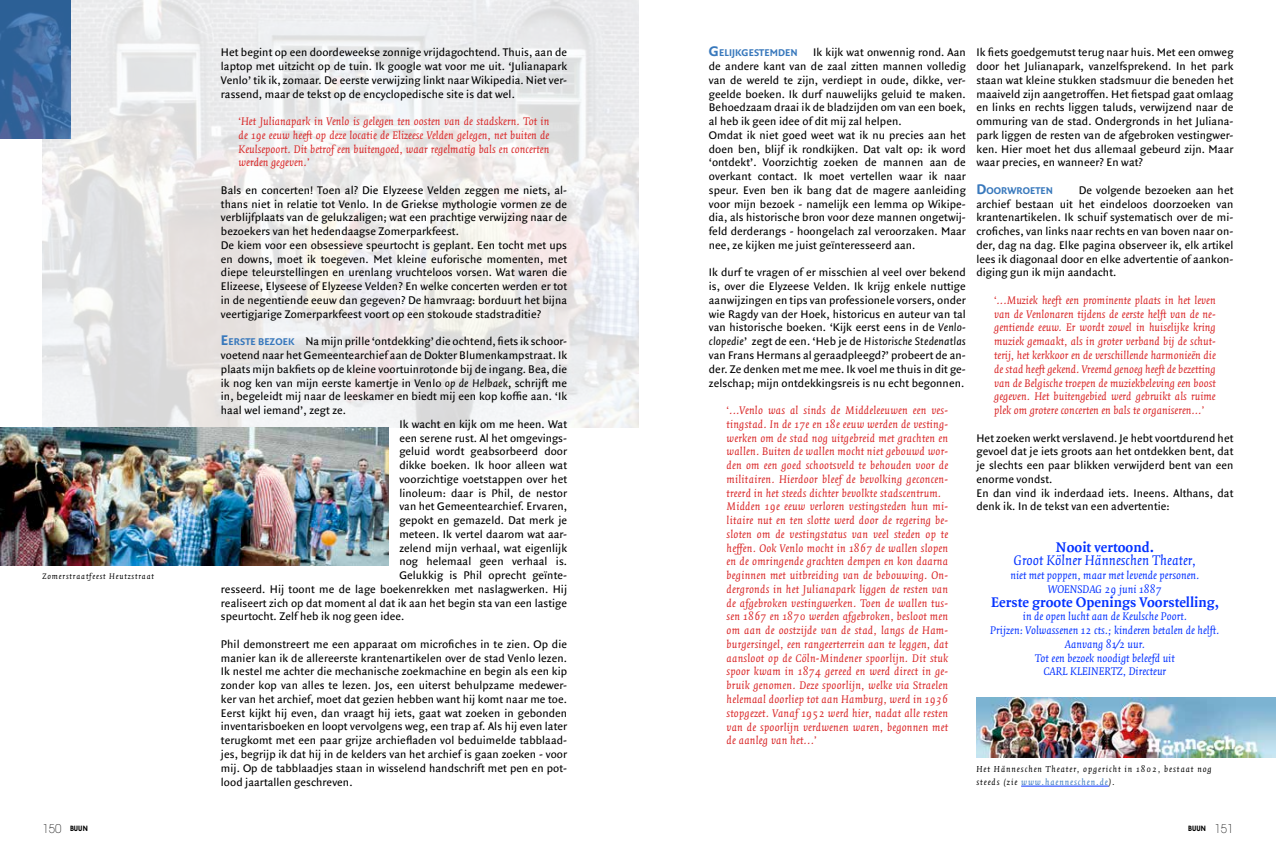
<style>
.page{position:relative;width:1276px;height:858px;background:#fff}
.page>*{position:absolute;margin:0;border:0;box-sizing:border-box;transform-origin:0 0}
.t1{font:700 15px "Quadraat";letter-spacing:.005em;color:#0432ff}
.t2{font:italic 15px "Quadraat";letter-spacing:.005em;color:#0432ff}
.t3{font:11.88px/13.8px "Quadraat Sans";letter-spacing:.005em;color:#000;text-align:justify}
.t4{font:italic 11.88px/13.8px "Quadraat";letter-spacing:.02em;color:#d92526;text-align:justify}
.t5{font:italic 11.88px/13.8px "Quadraat";letter-spacing:.005em;color:#0432ff;text-align:center}
.t6{font:700 10.5px "Quadraat Sans";letter-spacing:.005em;color:#3878bc}
.t7{font:italic 9.38px/13.8px "Quadraat";letter-spacing:.1em;color:#000}
.t8{font:italic 8.75px "Quadraat";letter-spacing:.1em;color:#000}
.t9{font:600 7.5px "Avant Garde IT Cby BT";letter-spacing:.005em;color:#000}
.s1{font-weight:700;font-size:15px;color:#3878bc}
.s2{font-weight:700;font-size:10.5px;color:#3878bc}
.s3{font-style:italic}
.s4{font-size:15px}
.s5{color:#3878bc}
.s6{font-weight:200;font-size:12.5px}
</style>
<div class="page">
<img style="left:43px;top:0;width:595px;height:428px">
<hr style="left:1021px;top:785px;width:87px;height:1px;background:#0432ff">
<svg style="left:0;top:0;width:71px;height:139px;background:#3b699f"></svg>
<img style="left:0;top:428px;width:389px;height:137px">
<img style="left:976px;top:697px;width:300px;height:61px">
<p class="t8" style="left:43px;top:571px;width:113px">Zomerstraatfeest Heutzstraat</p>
<p class="t3" style="left:221px;top:46px;width:348px">Het begint op een doordeweekse zonnige vrijdagochtend. Thuis, aan de laptop met uitzicht op de tuin. Ik google wat voor me uit. ‘Julianapark Venlo’ tik ik, zomaar. De eerste verwijzing linkt naar Wikipedia. Niet ver&shy;rassend, maar de tekst op de encyclopedische site is dat wel.</p>
<p class="t4" style="left:239px;top:115px;width:312px">‘Het Julianapark in Venlo is gelegen ten oosten van de stadskern. Tot in de 19e eeuw heeft op deze locatie de Elizeese Velden gelegen, net buiten de Keulsepoort. Dit betrof een buitengoed, waar regelmatig bals en concerten werden gegeven.’</p>
<p class="t3" style="left:221px;top:183px;width:348px;text-align:left">Bals en concerten! Toen al? Die Elyzeese Velden zeggen me niets, al&shy;thans niet in relatie tot Venlo. In de Griekse mythologie vormen ze de verblijfplaats van de gelukzaligen; wat een prachtige verwijzing naar de bezoekers van het hedendaagse Zomerparkfeest.<br>De kiem voor een obsessieve speurtocht is geplant. Een tocht met ups en downs, moet ik toegeven. Met kleine euforische momenten, met diepe teleurstellingen en urenlang vruchteloos vorsen. Wat waren die Elizeese, Elyseese of Elyzeese Velden? En welke concerten werden er tot in de negentiende eeuw dan gegeven? De hamvraag: borduurt het bijna veertigjarige Zomerparkfeest voort op een stokoude stadstraditie?</p>
<p class="t3" style="left:221px;top:335px;width:348px"><span class="s1">E</span><span class="s2">ERSTE BEZOEK</span> Na mijn prille ‘ontdekking’ die ochtend, fiets ik schoor-</p>
<p class="t3" style="left:221px;top:348px;width:348px">voetend naar het Gemeentearchief aan de Dokter Blumenkampstraat. Ik</p>
<p class="t3" style="left:221px;top:362px;width:348px">plaats mijn bakfiets op de kleine voortuinrotonde bij de ingang. Bea, die</p>
<p class="t3" style="left:221px;top:376px;width:348px">ik nog ken van mijn eerste kamertje in Venlo <span class="s3">op de Helbaek</span>, schrijft me</p>
<p class="t3" style="left:221px;top:390px;width:348px">in, begeleidt mij naar de leeskamer en biedt mij een kop koffie aan. ‘Ik</p>
<p class="t3" style="left:221px;top:403px;width:127px">haal wel iemand’, zegt ze.</p>
<p class="t3" style="left:399px;top:417px;width:169px">Ik wacht en kijk om me heen. Wat</p>
<p class="t3" style="left:399px;top:431px;width:169px">een serene rust. Al het omgevings-</p>
<p class="t3" style="left:399px;top:445px;width:169px">geluid wordt geabsorbeerd door</p>
<p class="t3" style="left:399px;top:458px;width:169px">dikke boeken. Ik hoor alleen wat</p>
<p class="t3" style="left:399px;top:472px;width:169px">voorzichtige voetstappen over het</p>
<p class="t3" style="left:399px;top:486px;width:169px">linoleum: daar is Phil, de nestor</p>
<p class="t3" style="left:399px;top:500px;width:169px">van het Gemeentearchief. Ervaren,</p>
<p class="t3" style="left:399px;top:513px;width:169px">gepokt en gemazeld. Dat merk je</p>
<p class="t3" style="left:399px;top:527px;width:169px">meteen. Ik vertel daarom wat aar-</p>
<p class="t3" style="left:399px;top:541px;width:169px">zelend mijn verhaal, wat eigenlijk</p>
<p class="t3" style="left:399px;top:555px;width:169px">nog helemaal geen verhaal is.</p>
<p class="t3" style="left:399px;top:568px;width:169px">Gelukkig is Phil oprecht geïnte-</p>
<p class="t3" style="left:221px;top:582px;width:348px">resseerd. Hij toont me de lage boekenrekken met naslagwerken. Hij</p>
<p class="t3" style="left:221px;top:596px;width:348px">realiseert zich op dat moment al dat ik aan het begin sta van een lastige</p>
<p class="t3" style="left:221px;top:610px;width:185px">speurtocht. Zelf heb ik nog geen idee.</p>
<p class="t3" style="left:221px;top:637px;width:348px">Phil demonstreert me een apparaat om microfiches in te zien. Op die manier kan ik de allereerste krantenartikelen over de stad Venlo lezen.<br>Ik nestel me achter die mechanische zoekmachine en begin als een kip zonder kop van alles te lezen. Jos, een uiterst behulpzame medewer&shy;ker van het archief, moet dat gezien hebben want hij komt naar me toe.<br>Eerst kijkt hij even, dan vraagt hij iets, gaat wat zoeken in gebonden inventarisboeken en loopt vervolgens weg, een trap af. Als hij even later terugkomt met een paar grijze archiefladen vol beduimelde tabblaad&shy;jes, begrijp ik dat hij in de kelders van het archief is gaan zoeken - voor mij. Op de tabblaadjes staan in wisselend handschrift met pen en pot&shy;lood jaartallen geschreven.</p>
<p class="t6" style="left:709px;top:47px;width:90px"><span class="s4">G</span>ELIJKGESTEMDEN</p>
<p class="t3" style="left:709px;top:46px;width:258px;text-align:left;text-indent:104px">Ik kijk wat onwennig rond. Aan de andere kant van de zaal zitten mannen volledig van de wereld te zijn, verdiept in oude, dikke, ver&shy;geelde boeken. Ik durf nauwelijks geluid te maken.<br>Behoedzaam draai ik de bladzijden om van een boek, al heb ik geen idee of dit mij zal helpen.<br>Omdat ik niet goed weet wat ik nu precies aan het doen ben, blijf ik rondkijken. Dat valt op: ik word ‘ontdekt’. Voorzichtig zoeken de mannen aan de overkant contact. Ik moet vertellen waar ik naar speur. Even ben ik bang dat de magere aanleiding voor mijn bezoek - namelijk een lemma op Wikipe&shy;dia, als historische bron voor deze mannen ongetwij&shy;feld derderangs - hoongelach zal veroorzaken. Maar nee, ze kijken me juist geïnteresseerd aan.</p>
<p class="t3" style="left:709px;top:266px;width:258px">Ik durf te vragen of er misschien al veel over bekend is, over die Elyzeese Velden. Ik krijg enkele nuttige aanwijzingen en tips van professionele vorsers, onder wie Ragdy van der Hoek, historicus en auteur van tal van historische boeken. ‘Kijk eerst eens in de <span class="s3">Venlo&shy;clopedie</span>’ zegt de een. ‘Heb je de <span class="s3">Historische Stedenatlas </span>van Frans Hermans al geraadpleegd?’ probeert de an&shy;der. Ze denken met me mee. Ik voel me thuis in dit ge&shy;zelschap; mijn ontdekkingsreis is nu echt begonnen.</p>
<p class="t4" style="left:726px;top:403px;width:223px;text-align:left">‘...Venlo was al sinds de Middeleeuwen een ves&shy;tingstad. In de 17e en 18e eeuw werden de vesting&shy;werken om de stad nog uitgebreid met grachten en wallen. Buiten de wallen mocht niet gebouwd wor&shy;den om een goed schootsveld te behouden voor de militairen. Hierdoor bleef de bevolking geconcen&shy;treerd in het steeds dichter bevolkte stadscentrum.<br>Midden 19e eeuw verloren vestingsteden hun mi&shy;litaire nut en ten slotte werd door de regering be&shy;sloten om de vestingstatus van veel steden op te heffen. Ook Venlo mocht in 1867 de wallen slopen en de omringende grachten dempen en kon daarna beginnen met uitbreiding van de bebouwing. On&shy;dergronds in het Julianapark liggen de resten van de afgebroken vestingwerken. Toen de wallen tus&shy;sen 1867 en 1870 werden afgebroken, besloot men om aan de oostzijde van de stad, langs de Ham&shy;burgersingel, een rangeerterrein aan te leggen, dat aansloot op de Cöln-Mindener spoorlijn. Dit stuk spoor kwam in 1874 gereed en werd direct in ge&shy;bruik genomen. Deze spoorlijn, welke via Straelen helemaal doorliep tot aan Hamburg, werd in 1936 stopgezet. Vanaf 1952 werd hier, nadat alle resten van de spoorlijn verdwenen waren, begonnen met de aanleg van het...’</p>
<p class="t3" style="left:976px;top:46px;width:258px">Ik fiets goedgemutst terug naar huis. Met een omweg door het Julianapark, vanzelfsprekend. In het park staan wat kleine stukken stadsmuur die beneden het maaiveld zijn aangetroffen. Het fietspad gaat omlaag en links en rechts liggen taluds, verwijzend naar de ommuring van de stad. Ondergronds in het Juliana&shy;park liggen de resten van de afgebroken vestingwer&shy;ken. Hier moet het dus allemaal gebeurd zijn. Maar waar precies, en wanneer? En wat?</p>
<p class="t6" style="left:976px;top:184px;width:78px"><span class="s4">D</span>OORWROETEN</p>
<p class="t3" style="left:976px;top:183px;width:258px;text-indent:102px">De volgende bezoeken aan het archief bestaan uit het eindeloos doorzoeken van krantenartikelen. Ik schuif systematisch over de mi&shy;crofiches, van links naar rechts en van boven naar on&shy;der, dag na dag. Elke pagina observeer ik, elk artikel lees ik diagonaal door en elke advertentie of aankon&shy;diging gun ik mijn aandacht.</p>
<p class="t4" style="left:994px;top:293px;width:223px">‘...Muziek heeft een prominente plaats in het leven van de Venlonaren tijdens de eerste helft van de ne&shy;gentiende eeuw. Er wordt zowel in huiselijke kring muziek gemaakt, als in groter verband bij de schut&shy;terij, het kerkkoor en de verschillende harmonieën die de stad heeft gekend. Vreemd genoeg heeft de bezetting van de Belgische troepen de muziekbeleving een boost gegeven. Het buitengebied werd gebruikt als ruime plek om grotere concerten en bals te organiseren...’</p>
<p class="t3" style="left:976px;top:431px;width:258px;text-align:left">Het zoeken werkt verslavend. Je hebt voortdurend het gevoel dat je iets groots aan het ontdekken bent, dat je slechts een paar blikken verwijderd bent van een enorme vondst.<br>En dan vind ik inderdaad iets. Ineens. Althans, dat denk ik. In de tekst van een advertentie:</p>
<p class="t1" style="left:1056px;top:538px;width:99px">Nooit vertoond.</p>
<p class="t2" style="left:1014px;top:552px;width:184px">Groot Kölner Hänneschen Theater,</p>
<p class="t5" style="left:1010px;top:568px;width:191px">niet met poppen, maar met levende personen.<br>WOENSDAG 29 juni 1887</p>
<p class="t1" style="left:991px;top:593px;width:229px">Eerste groote Openings Voorstelling,</p>
<p class="t5" style="left:990px;top:610px;width:231px">in de open lucht aan de Keulsche Poort.<br>Prijzen: Volwassenen 12 cts.; kinderen betalen de helft.<br>Aanvang 81⁄2 uur.<br>Tot een bezoek noodigt beleefd uit<br>CARL KLEINERTZ, Directeur</p>
<p class="t7" style="left:976px;top:762px;width:237px">Het Hänneschen Theater, opgericht in 1802, bestaat nog steeds (zie <span class="s5">www.haenneschen.de</span>).</p>
<p class="t9" style="left:43px;top:823px;width:47px"><span class="s6">150</span> BUUN</p>
<p class="t9" style="left:1188px;top:823px;width:47px">BUUN <span class="s6">151</span></p>
</div>
